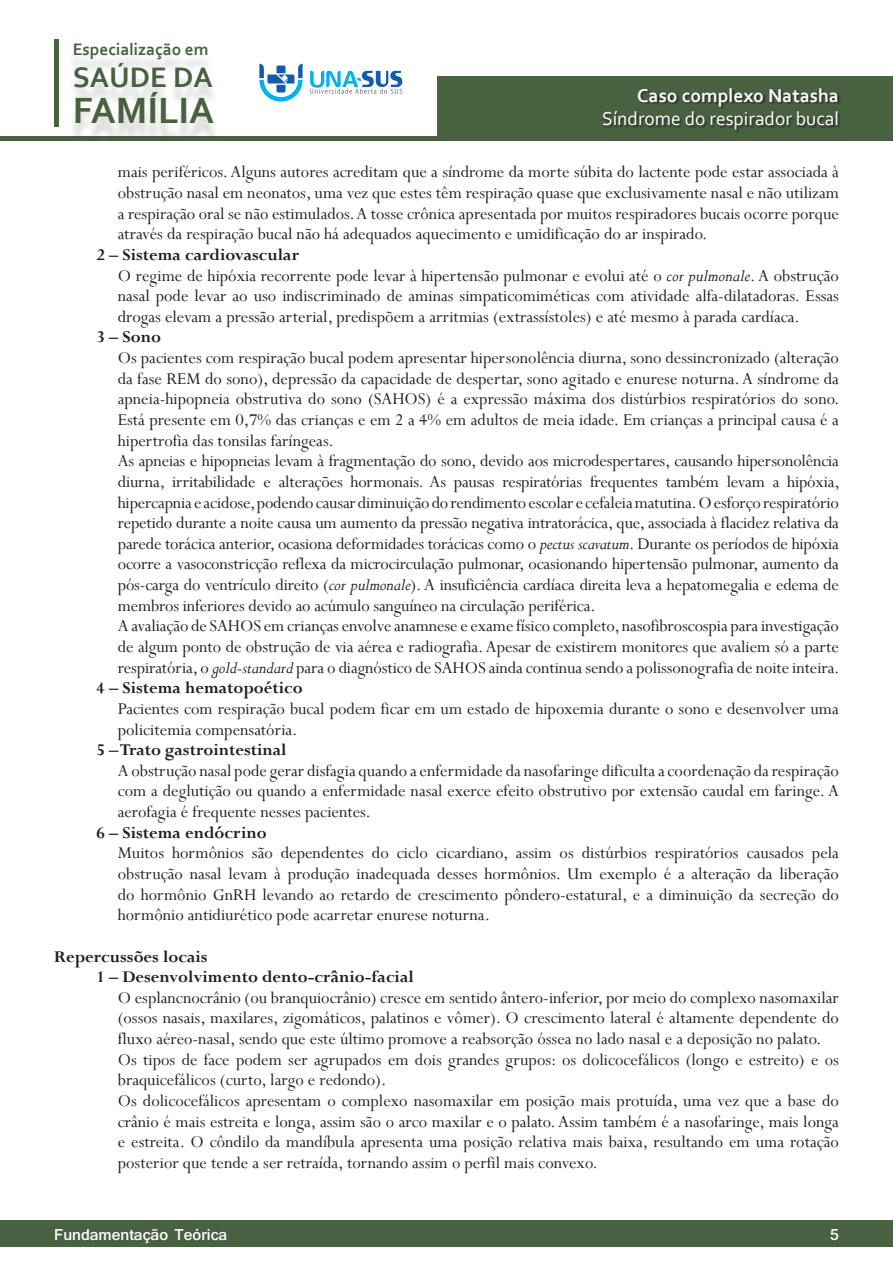
<style>
.page{position:relative;width:893px;height:1263px;background:#fff}
.page>*{position:absolute;margin:0;border:0;box-sizing:border-box;transform-origin:0 0}
.t1{font:700 38.25px "Corbel";color:#486141}
.t2{font:700 29.55px "Corbel";color:#486141}
.t3{font:19.5px "Corbel";color:#fff}
.t4{font:700 19.5px "Corbel";color:#fff}
.Texto_abaixo_de_inte{font:18.3px/20.7px "Perpetua";color:#231f20;text-align:justify}
.Itens{font:700 18.3px "Perpetua";color:#231f20}
.Sub-Paragrafo_bold{font:700 18.3px "Perpetua";color:#231f20}
.t5{font:700 17.4px "Corbel";color:#486141}
.t6{font:700 16.5px "Shruti";color:#fff}
.s1{font-style:italic}
</style>
<div class="page">
<div style="left:0;top:1220px;width:893px;height:27px;background:#486141"></div>
<hr style="left:0;top:136px;width:893px;height:4px;background:#486141">
<div style="left:438px;top:77px;width:455px;height:63px;background:#486141"></div>
<div style="left:54px;top:39px;width:5px;height:87px;background:#486141"></div>
<div style="left:67px;top:49px;width:153px;height:94px;background:#231f20;opacity:.2"></div>
<div style="left:603px;top:88px;width:238px;height:45px;background:#231f20;opacity:.75"></div>
<svg style="left:259px;top:64px;width:44px;height:38px"></svg>
<svg style="left:310px;top:71px;width:92px;height:23px"></svg>
<p class="t5" style="left:73px;top:38px;width:137px">Especialização em</p>
<h2 class="t2" style="left:73px;top:58px;width:142px">SAÚDE DA</h2>
<h1 class="t1" style="left:73px;top:87px;width:143px">FAMÍLIA</h1>
<p class="t4" style="left:637px;top:84px;width:203px">Caso complexo Natasha</p>
<p class="t3" style="left:602px;top:107px;width:239px">Síndrome do respirador bucal</p>
<p class="Texto_abaixo_de_inte" style="left:118px;top:161px;width:723px">mais periféricos. Alguns autores acreditam que a síndrome da morte súbita do lactente pode estar associada à obstrução nasal em neonatos, uma vez que estes têm respiração quase que exclusivamente nasal e não utilizam a respiração oral se não estimulados. A tosse crônica apresentada por muitos respiradores bucais ocorre porque através da respiração bucal não há adequados aquecimento e umidificação do ar inspirado.</p>
<p class="Itens" style="left:97px;top:243px;width:204px">2 – Sistema cardiovascular</p>
<p class="Texto_abaixo_de_inte" style="left:118px;top:265px;width:723px">O regime de hipóxia recorrente pode levar à hipertensão pulmonar e evolui até o <span class="s1">cor pulmonale</span>. A obstrução nasal pode levar ao uso indiscriminado de aminas simpaticomiméticas com atividade alfa-dilatadoras. Essas drogas elevam a pressão arterial, predispõem a arritmias (extrassístoles) e até mesmo à parada cardíaca.</p>
<p class="Itens" style="left:97px;top:326px;width:66px">3 – Sono</p>
<p class="Texto_abaixo_de_inte" style="left:118px;top:347px;width:723px">Os pacientes com respiração bucal podem apresentar hipersonolência diurna, sono dessincronizado (alteração da fase REM do sono), depressão da capacidade de despertar, sono agitado e enurese noturna. A síndrome da apneia-hipopneia obstrutiva do sono (SAHOS) é a expressão máxima dos distúrbios respiratórios do sono.<br>Está presente em 0,7% das crianças e em 2 a 4% em adultos de meia idade. Em crianças a principal causa é a hipertrofia das tonsilas faríngeas.</p>
<p class="Texto_abaixo_de_inte" style="left:118px;top:450px;width:723px">As apneias e hipopneias levam à fragmentação do sono, devido aos microdespertares, causando hipersonolência diurna, irritabilidade e alterações hormonais. As pausas respiratórias frequentes também levam a hipóxia, hipercapnia e acidose, podendo causar diminuição do rendimento escolar e cefaleia matutina. O esforço respiratório repetido durante a noite causa um aumento da pressão negativa intratorácica, que, associada à flacidez relativa da parede torácica anterior, ocasiona deformidades torácicas como o <span class="s1">pectus scavatum</span>. Durante os períodos de hipóxia ocorre a vasoconstricção reflexa da microcirculação pulmonar, ocasionando hipertensão pulmonar, aumento da pós-carga do ventrículo direito (<span class="s1">cor pulmonale</span>). A insuficiência cardíaca direita leva a hepatomegalia e edema de membros inferiores devido ao acúmulo sanguíneo na circulação periférica.</p>
<p class="Texto_abaixo_de_inte" style="left:118px;top:615px;width:723px">A avaliação de SAHOS em crianças envolve anamnese e exame físico completo, nasofibroscospia para investigação de algum ponto de obstrução de via aérea e radiografia. Apesar de existirem monitores que avaliem só a parte respiratória, o <span class="s1">gold-standard</span> para o diagnóstico de SAHOS ainda continua sendo a polissonografia de noite inteira.</p>
<p class="Itens" style="left:97px;top:676px;width:208px">4 – Sistema hematopoético</p>
<p class="Texto_abaixo_de_inte" style="left:118px;top:698px;width:723px">Pacientes com respiração bucal podem ficar em um estado de hipoxemia durante o sono e desenvolver uma policitemia compensatória.</p>
<p class="Itens" style="left:97px;top:738px;width:192px">5 – Trato gastrointestinal</p>
<p class="Texto_abaixo_de_inte" style="left:118px;top:760px;width:723px">A obstrução nasal pode gerar disfagia quando a enfermidade da nasofaringe dificulta a coordenação da respiração com a deglutição ou quando a enfermidade nasal exerce efeito obstrutivo por extensão caudal em faringe. A aerofagia é frequente nesses pacientes.</p>
<p class="Itens" style="left:97px;top:821px;width:172px">6 – Sistema endócrino</p>
<p class="Texto_abaixo_de_inte" style="left:118px;top:842px;width:723px">Muitos hormônios são dependentes do ciclo cicardiano, assim os distúrbios respiratórios causados pela obstrução nasal levam à produção inadequada desses hormônios. Um exemplo é a alteração da liberação do hormônio GnRH levando ao retardo de crescimento pôndero-estatural, e a diminuição da secreção do hormônio antidiurético pode acarretar enurese noturna.</p>
<p class="Sub-Paragrafo_bold" style="left:54px;top:945px;width:155px">Repercussões locais</p>
<p class="Itens" style="left:97px;top:965px;width:319px">1 – Desenvolvimento dento-crânio-facial</p>
<p class="Texto_abaixo_de_inte" style="left:118px;top:987px;width:723px">O esplancnocrânio (ou branquiocrânio) cresce em sentido ântero-inferior, por meio do complexo nasomaxilar (ossos nasais, maxilares, zigomáticos, palatinos e vômer). O crescimento lateral é altamente dependente do fluxo aéreo-nasal, sendo que este último promove a reabsorção óssea no lado nasal e a deposição no palato.</p>
<p class="Texto_abaixo_de_inte" style="left:118px;top:1049px;width:723px">Os tipos de face podem ser agrupados em dois grandes grupos: os dolicocefálicos (longo e estreito) e os braquicefálicos (curto, largo e redondo).</p>
<p class="Texto_abaixo_de_inte" style="left:118px;top:1090px;width:723px">Os dolicocefálicos apresentam o complexo nasomaxilar em posição mais protuída, uma vez que a base do crânio é mais estreita e longa, assim são o arco maxilar e o palato. Assim também é a nasofaringe, mais longa e estreita. O côndilo da mandíbula apresenta uma posição relativa mais baixa, resultando em uma rotação posterior que tende a ser retraída, tornando assim o perfil mais convexo.</p>
<p class="t6" style="left:54px;top:1225px;width:175px">Fundamentação Teórica</p>
<p class="t6" style="left:830px;top:1225px;width:10px">5</p>
</div>
